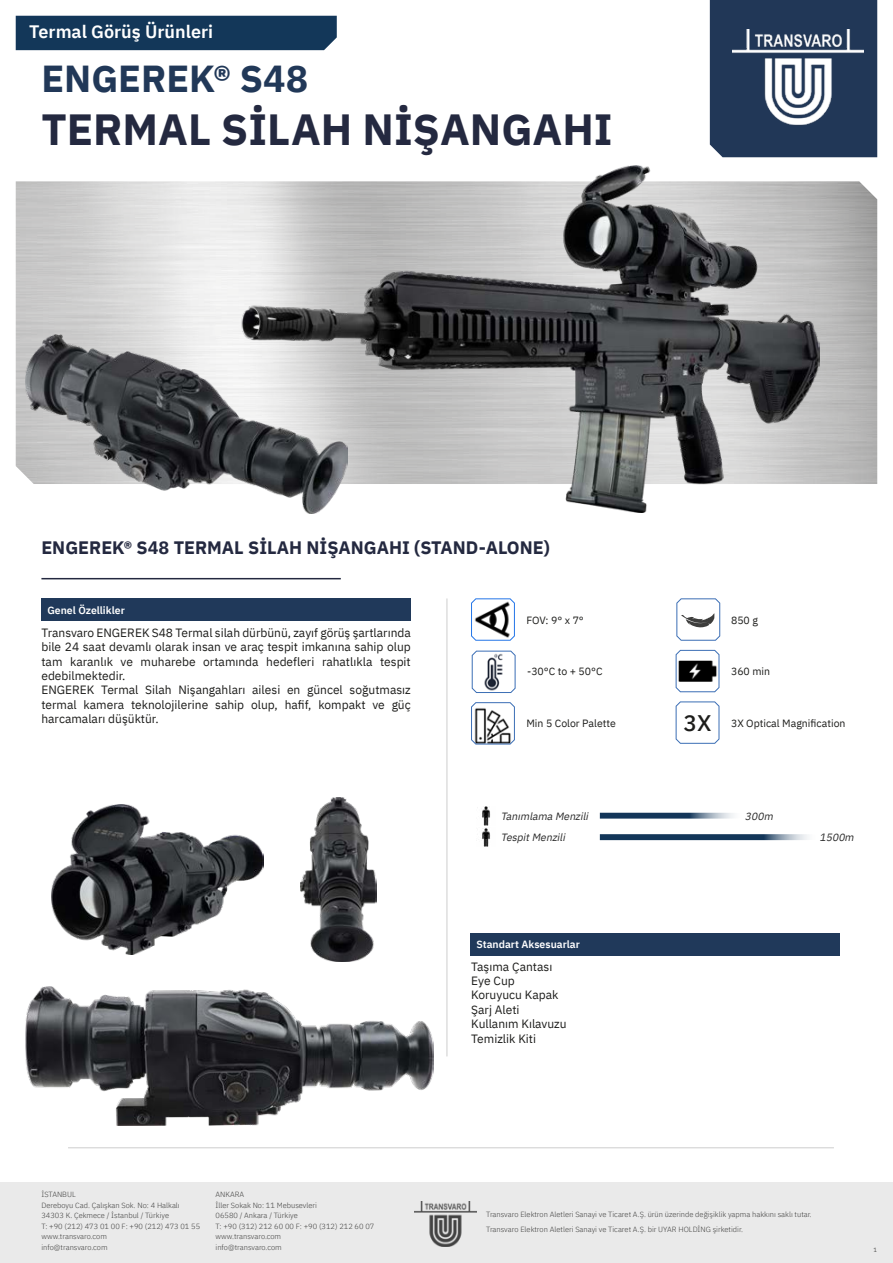
<style>
.page{position:relative;width:893px;height:1263px;background:#fff}
.page>*{position:absolute;margin:0;border:0;box-sizing:border-box;transform-origin:0 0}
.t1{font:700 43.5px "IBM Plex Sans";color:#242940}
.t2{font:700 37.5px "IBM Plex Sans";color:#213858}
.t3{font:500 22.5px "IBM Plex Sans";color:#1d1d1b}
.t4{font:700 18px "IBM Plex Sans";color:#242940}
.t5{font:600 18px "IBM Plex Sans";color:#fff}
.t6{font:12px/14.4px "IBM Plex Sans";color:#1d1d1b;text-align:justify}
.t7{font:10.5px "IBM Plex Sans";color:#1d1d1b}
.t8{font:italic 10.5px "IBM Plex Sans";color:#2b2b2b}
.t9{font:600 10.5px "IBM Plex Sans";color:#fff}
.t10{font:300 7.5px/10.5px "IBM Plex Sans";color:#3d3d3c}
.t11{font:300 6px "IBM Plex Sans";color:#1d1d1b}
</style>
<div class="page">
<img style="left:26px;top:987px;width:408px;height:139px">
<img style="left:300px;top:797px;width:76px;height:164px">
<img style="left:16px;top:181px;width:861px;height:303px">
<hr style="left:68px;top:1147px;width:766px;height:1px;background:#cdcdcd">
<hr style="left:41px;top:578px;width:300px;height:1px;background:#242940">
<div style="left:710px;top:0;width:167px;height:157px;background:#213757"></div>
<img style="left:732px;top:30px;width:131px;height:97px">
<div style="left:41px;top:598px;width:370px;height:23px;background:#20395a"></div>
<div style="left:470px;top:933px;width:370px;height:22px;background:#20395a"></div>
<hr style="left:446px;top:598px;width:1px;height:458px;background:#cdcdcd">
<div style="left:16px;top:16px;width:321px;height:34px;background:#133759"></div>
<img style="left:240px;top:166px;width:579px;height:346px">
<div style="left:0;top:1183px;width:893px;height:80px;background:#eaeaea"></div>
<img style="left:414px;top:1202px;width:63px;height:45px">
<svg style="left:471px;top:598px;width:44px;height:43px"></svg>
<svg style="left:675px;top:649px;width:45px;height:43px"></svg>
<svg style="left:675px;top:701px;width:45px;height:43px"></svg>
<svg style="left:471px;top:702px;width:44px;height:43px"></svg>
<svg style="left:471px;top:650px;width:45px;height:43px"></svg>
<img style="left:482px;top:806px;width:9px;height:19px">
<img style="left:482px;top:828px;width:9px;height:19px">
<svg style="left:600px;top:813px;width:134px;height:6px"></svg>
<svg style="left:600px;top:834px;width:208px;height:6px"></svg>
<img style="left:52px;top:804px;width:212px;height:150px">
<img style="left:26px;top:334px;width:321px;height:180px">
<svg style="left:676px;top:598px;width:44px;height:43px"></svg>
<p class="t5" style="left:29px;top:18px;width:185px">Termal Görüş Ürünleri</p>
<p class="t2" style="left:41px;top:49px;width:268px">ENGEREK® S48</p>
<p class="t1" style="left:41px;top:95px;width:573px">TERMAL SİLAH NİŞANGAHI</p>
<p class="t4" style="left:41px;top:533px;width:510px">ENGEREK® S48 TERMAL SİLAH NİŞANGAHI (STAND-ALONE)</p>
<p class="t9" style="left:47px;top:602px;width:79px">Genel Özellikler</p>
<p class="t6" style="left:41px;top:624px;width:371px">Transvaro ENGEREK S48 Termal silah dürbünü, zayıf görüş şartlarında bile 24 saat devamlı olarak insan ve araç tespit imkanına sahip olup tam karanlık ve muharebe ortamında hedefleri rahatlıkla tespit edebilmektedir.</p>
<p class="t6" style="left:41px;top:682px;width:371px">ENGEREK Termal Silah Nişangahları ailesi en güncel soğutmasız termal kamera teknolojilerine sahip olup, hafif, kompakt ve güç harcamaları düşüktür.</p>
<p class="t7" style="left:526px;top:612px;width:59px">FOV: 9° x 7°</p>
<p class="t7" style="left:731px;top:612px;width:28px">850 g</p>
<p class="t7" style="left:527px;top:663px;width:77px">-30°C to + 50°C</p>
<p class="t7" style="left:526px;top:716px;width:91px">Min 5 Color Palette</p>
<p class="t7" style="left:731px;top:663px;width:41px">360 min</p>
<p class="t3" style="left:683px;top:706px;width:29px">3X</p>
<p class="t7" style="left:731px;top:715px;width:116px">3X Optical Magnification</p>
<p class="t8" style="left:501px;top:808px;width:92px">Tanımlama Menzili</p>
<p class="t8" style="left:745px;top:808px;width:32px">300m</p>
<p class="t8" style="left:501px;top:829px;width:69px">TespitMenzili</p>
<p class="t8" style="left:819px;top:829px;width:39px">1500m</p>
<p class="t9" style="left:476px;top:936px;width:105px">Standart Aksesuarlar</p>
<p class="t6" style="left:471px;top:958px;width:83px">Taşıma Çantası</p>
<p class="t6" style="left:471px;top:973px;width:45px">Eye Cup</p>
<p class="t6" style="left:471px;top:987px;width:89px">Koruyucu Kapak</p>
<p class="t6" style="left:471px;top:1001px;width:50px">Şarj Aleti</p>
<p class="t6" style="left:471px;top:1016px;width:97px">Kullanım Kılavuzu</p>
<p class="t6" style="left:471px;top:1030px;width:66px">Temizlik Kiti</p>
<p class="t10" style="left:41px;top:1189px;width:36px">İSTANBUL</p>
<p class="t10" style="left:41px;top:1199px;width:140px">Dereboyu Cad. Çalışkan Sok. No: 4 Halkalı</p>
<p class="t10" style="left:41px;top:1210px;width:129px">34303 K. Çekmece / İstanbul / Türkiye</p>
<p class="t10" style="left:41px;top:1220px;width:160px">T: +90 (212) 473 01 00 F: +90 (212) 473 01 55 www.transvaro.com<br>info@transvaro.com</p>
<p class="t10" style="left:216px;top:1189px;width:30px">ANKARA</p>
<p class="t10" style="left:216px;top:1199px;width:103px">İller Sokak No: 11 Mebusevleri</p>
<p class="t10" style="left:216px;top:1210px;width:84px">06580 / Ankara / Türkiye</p>
<p class="t10" style="left:216px;top:1220px;width:160px">T: +90 (312) 212 60 00 F: +90 (312) 212 60 07 www.transvaro.com<br>info@transvaro.com</p>
<p class="t10" style="left:486px;top:1208px;width:327px">Transvaro Elektron Aletleri Sanayi ve Ticaret A.Ş. ürün üzerinde değişiklik yapma hakkını saklı tutar.</p>
<p class="t10" style="left:486px;top:1223px;width:259px">Transvaro Elektron Aletleri Sanayi ve Ticaret A.Ş. bir UYAR HOLDİNG şirketidir.</p>
<p class="t11" style="left:874px;top:1245px;width:5px">1</p>
</div>
